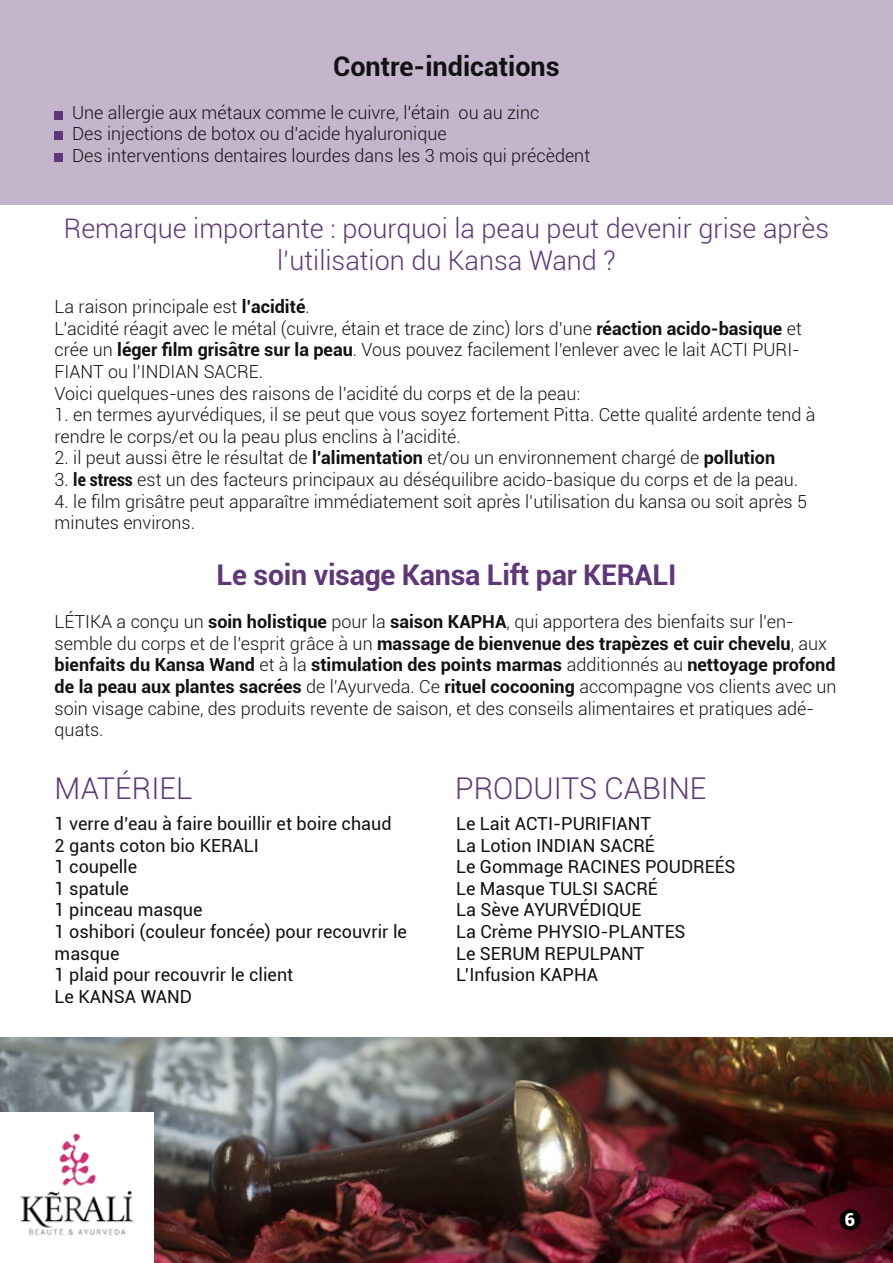
<style>
.page{position:relative;width:893px;height:1263px;background:#fff}
.page>*{position:absolute;margin:0;border:0;box-sizing:border-box;transform-origin:0 0}
.t1{font:300 30px "Roboto";color:#5f3778}
.t2{font:700 28.5px "Roboto";letter-spacing:-.01em;color:#5f3778}
.t3{font:300 27px/32.4px "Roboto";color:#5f3778;text-align:center}
.t4{font:700 27px "Roboto";color:#121212}
.t5{font:300 18px/21.6px "Roboto";color:#121212}
.t6{font:18px/21.6px "Roboto";color:#121212}
.t7{font:900 18px "Roboto";color:#fff}
.s1{font-weight:700}
.s2{font-weight:700;font-stretch:condensed}
</style>
<div class="page">
<div style="left:0;top:0;width:893px;height:204px;background:#c4b5cd"></div>
<img style="left:0;top:1037px;width:893px;height:226px">
<div style="left:0;top:1112px;width:153px;height:151px;background:#fff"></div>
<img style="left:20px;top:1133px;width:114px;height:103px">
<div style="left:840px;top:1209px;width:21px;height:21px;background:#000;border-radius:50%"></div>
<div style="left:54px;top:111px;width:9px;height:8px;background:#5f3778"></div>
<div style="left:54px;top:131px;width:9px;height:9px;background:#5f3778"></div>
<div style="left:54px;top:153px;width:9px;height:9px;background:#5f3778"></div>
<h3 class="t4" style="left:333px;top:47px;width:228px">Contre-indications</h3>
<p class="t5" style="left:72px;top:101px;width:519px">Une allergie aux métaux comme le cuivre, l’étain ou au zinc<br>Des injections de botox ou d’acide hyaluronique<br>Des interventions dentaires lourdes dans les 3 mois qui précèdent</p>
<h3 class="t3" style="left:64px;top:211px;width:767px">Remarque importante : pourquoi la peau peut devenir grise après l’utilisation du Kansa Wand ?</h3>
<p class="t5" style="left:55px;top:295px;width:749px">La raison principale est <span class="s1">l’acidité</span>.<br>L’acidité réagit avec le métal (cuivre, étain et trace de zinc) lors d’une <span class="s1">réaction acido-basique</span> et crée un <span class="s1">léger film grisâtre sur la peau</span>. Vous pouvez facilement l’enlever avec le lait ACTI PURI-FIANT ou l’INDIAN SACRE.<br>Voici quelques-unes des raisons de l’acidité du corps et de la peau:</p>
<p class="t5" style="left:55px;top:403px;width:762px">1. en termes ayurvédiques, il se peut que vous soyez fortement Pitta. Cette qualité ardente tend à rendre le corps/et ou la peau plus enclins à l’acidité.</p>
<p class="t5" style="left:55px;top:447px;width:722px">2. il peut aussi être le résultat de <span class="s1">l’alimentation</span> et/ou un environnement chargé de <span class="s1">pollution</span></p>
<p class="t5" style="left:55px;top:468px;width:745px">3. <span class="s2">le stress</span> est un des facteurs principaux au déséquilibre acido-basique du corps et de la peau.</p>
<p class="t5" style="left:55px;top:490px;width:754px">4. le film grisâtre peut apparaître immédiatement soit après l’utilisation du kansa ou soit après 5 minutes environs.</p>
<h2 class="t2" style="left:217px;top:555px;width:461px">Le soin visage Kansa Lift par KERALI</h2>
<p class="t5" style="left:55px;top:610px;width:783px">LÉTIKA a conçu un <span class="s1">soin holistique</span> pour la <span class="s1">saison KAPHA</span>, qui apportera des bienfaits sur l’en&shy;semble du corps et de l’esprit grâce à un <span class="s1">massage de bienvenue des trapèzes et cuir chevelu</span>, aux <span class="s1">bienfaits du Kansa Wand</span> et à la <span class="s1">stimulation des points marmas</span> additionnés au <span class="s1">nettoyage profond de la peau aux plantes sacrées</span> de l’Ayurveda. Ce <span class="s1">rituel cocooning</span> accompagne vos clients avec un soin visage cabine, des produits revente de saison, et des conseils alimentaires et pratiques adé&shy;quats.</p>
<h1 class="t1" style="left:55px;top:768px;width:139px">MATÉRIEL</h1>
<h1 class="t1" style="left:455px;top:768px;width:253px">PRODUITS CABINE</h1>
<p class="t6" style="left:55px;top:812px;width:354px">1 verre d’eau à faire bouillir et boire chaud<br>2 gants coton bio KERALI<br>1 coupelle<br>1 spatule<br>1 pinceau masque<br>1 oshibori (couleur foncée) pour recouvrir le masque<br>1 plaid pour recouvrir le client<br>Le KANSA WAND</p>
<p class="t6" style="left:456px;top:812px;width:281px">Le Lait ACTI-PURIFIANT<br>La Lotion INDIAN SACRÉ<br>Le Gommage RACINES POUDREÉS<br>Le Masque TULSI SACRÉ<br>La Sève AYURVÉDIQUE<br>La Crème PHYSIO-PLANTES<br>Le SERUM REPULPANT<br>L’Infusion KAPHA</p>
<p class="t7" style="left:845px;top:1206px;width:12px">6</p>
</div>
